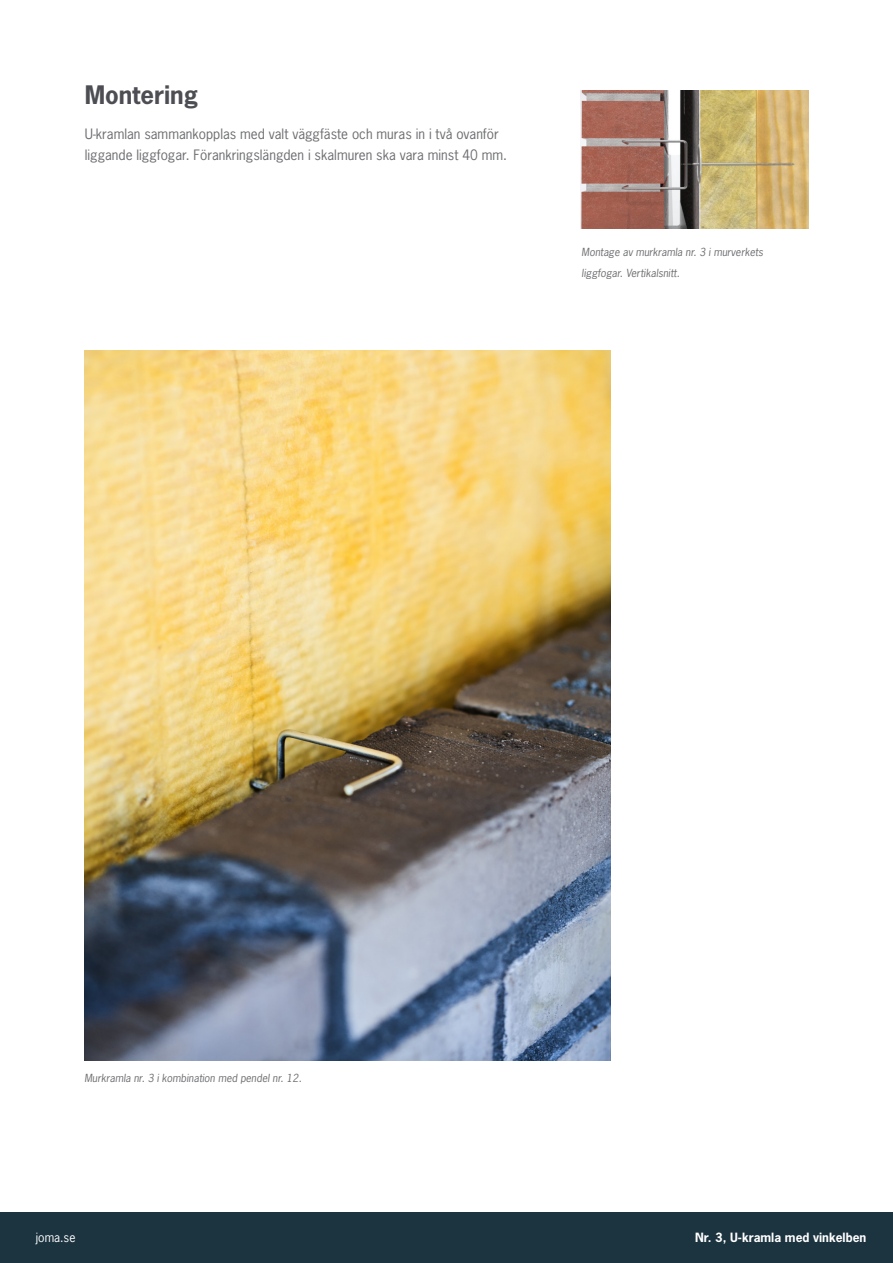
<style>
.page{position:relative;width:893px;height:1263px;background:#fff}
.page>*{position:absolute;margin:0;border:0;box-sizing:border-box;transform-origin:0 0}
.Underrubrik{font:700 24px "News Gothic Std";color:#4d4e53}
.Brödtext{font:13.5px/21.3px "News Gothic Std";color:#6c6d70}
.t1{font:700 12px "News Gothic Std";color:#fff}
.t2{font:12px "News Gothic Std";color:#fff}
.Bildtext{font:italic 10.5px/21.3px "News Gothic Std";color:#6d6e71}
.Brödtext-2{font:italic 10.5px "News Gothic Std";color:#6d6e71}
</style>
<div class="page">
<div style="left:0;top:1211px;width:893px;height:52px;background:#1c3340"></div>
<img style="left:581px;top:91px;width:227px;height:137px">
<img style="left:84px;top:351px;width:527px;height:709px">
<p class="Underrubrik" style="left:85px;top:80px;width:115px">Montering</p>
<p class="Brödtext" style="left:85px;top:123px;width:424px">U-kramlan sammankopplas med valt väggfäste och muras in i två ovanför liggande liggfogar. Förankringslängden i skalmuren ska vara minst 40 mm.</p>
<p class="Bildtext" style="left:582px;top:242px;width:183px">Montage av murkramla nr. 3 i murverkets liggfogar. Vertikalsnitt.</p>
<p class="Brödtext-2" style="left:85px;top:1071px;width:219px">Murkramla nr. 3 i kombination med pendel nr. 12.</p>
<p class="t2" style="left:36px;top:1229px;width:41px">joma.se</p>
<p class="t1" style="left:695px;top:1230px;width:173px">Nr. 3, U-kramla med vinkelben</p>
</div>
